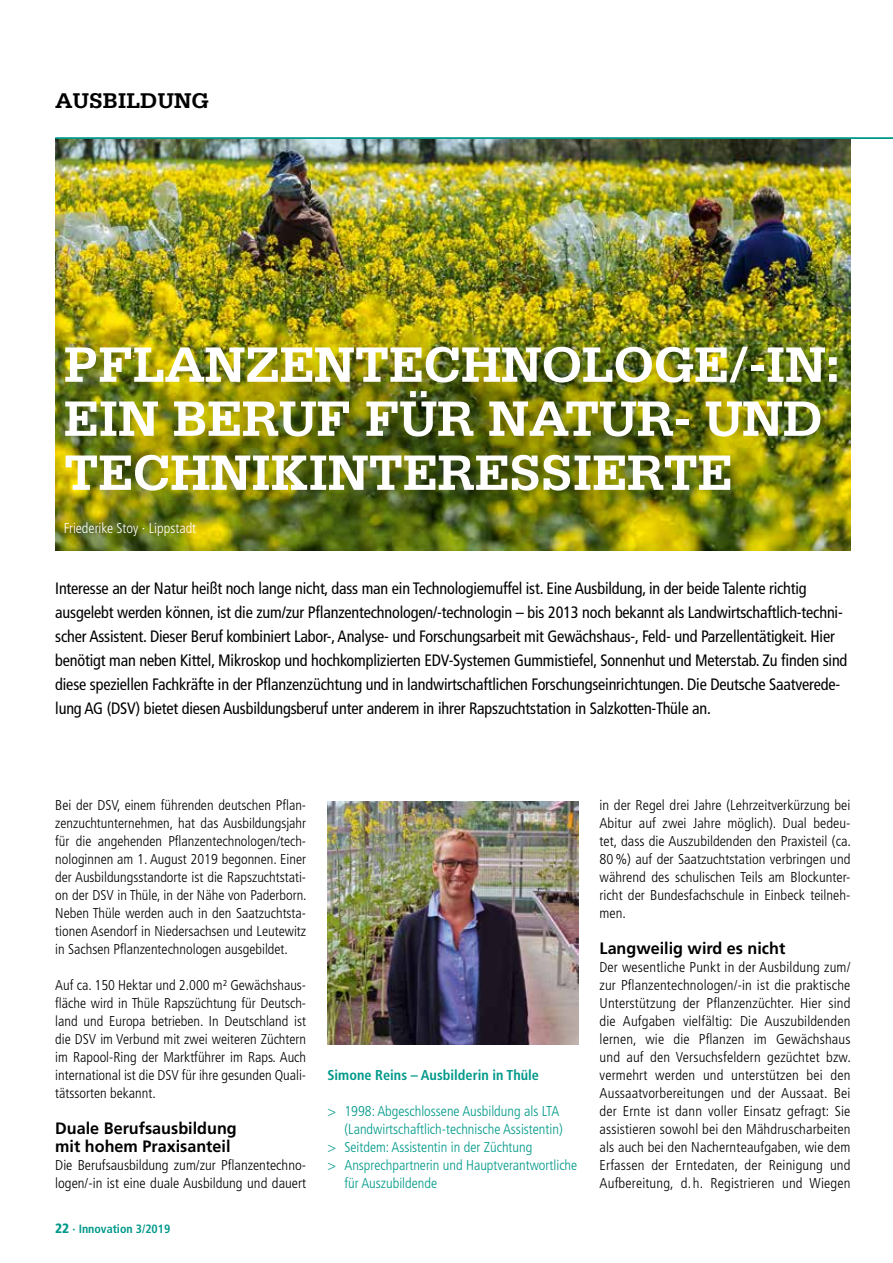
<style>
.page{position:relative;width:893px;height:1263px;background:#fff}
.page>*{position:absolute;margin:0;border:0;box-sizing:border-box;transform-origin:0 0}
.t1{font:700 52.5px/54px "Serifa";letter-spacing:-.01em;color:#fff}
.t2{font:700 22.5px "Serifa";color:#000}
.t3{font:condensed 16.5px/24px "Frutiger";letter-spacing:-.01em;color:#000}
.t4{font:700 16.5px/18px "Frutiger LT";color:#000}
.t5{font:300 condensed 14.25px/18px "Frutiger LT";color:#000;text-align:justify}
.t6{font:300 condensed 14.25px "Frutiger";color:#00998a}
.t7{font:700 condensed 14.25px "Frutiger LT";color:#00998a}
.t8{font:300 condensed 14.25px "Frutiger LT";color:#fff}
.t9{font:700 condensed 12px "Frutiger LT";color:#00998a}
.s1{font-weight:900;font-size:13.5px}
</style>
<div class="page">
<img style="left:55px;top:139px;width:795px;height:412px">
<img style="left:60px;top:321px;width:780px;height:219px;border-radius:50%">
<img style="left:327px;top:801px;width:251px;height:243px">
<hr style="left:55px;top:137px;width:838px;height:2px;background:#00998a">
<h2 class="t2" style="left:55px;top:87px;width:34px">AUSBILDUNG</h2>
<h1 class="t1" style="left:64px;top:337px;width:778px">PFLANZENTECHNOLOGE/-IN:<br>EIN BERUF FÜR NATUR- UND<br>TECHNIKINTERESSIERTE</h1>
<p class="t8" style="left:64px;top:520px;width:134px">Friederike Stoy · Lippstadt</p>
<p class="t3" style="left:55px;top:576px;width:794px">Interesse an der Natur heißt noch lange nicht, dass man ein Technologiemuffel ist. Eine Ausbildung, in der beide Talente richtig ausgelebt werden können, ist die zum/zur Pflanzentechnologen/-technologin – bis 2013 noch bekannt als Landwirtschaftlich-techni&shy;scher Assistent. Dieser Beruf kombiniert Labor-, Analyse- und Forschungsarbeit mit Gewächshaus-, Feld- und Parzellentätigkeit. Hier benötigt man neben Kittel, Mikroskop und hochkomplizierten EDV-Systemen Gummistiefel, Sonnenhut und Meterstab. Zu finden sind diese speziellen Fachkräfte in der Pflanzenzüchtung und in landwirtschaftlichen Forschungseinrichtungen. Die Deutsche Saatverede&shy;lung AG (DSV) bietet diesen Ausbildungsberuf unter anderem in ihrer Rapszuchtstation in Salzkotten-Thüle an.</p>
<p class="t5" style="left:55px;top:796px;width:253px">Bei der DSV, einem führenden deutschen Pflan&shy;zenzuchtunternehmen, hat das Ausbildungsjahr für die angehenden Pflanzentechnologen/tech&shy;nologinnen am 1. August 2019 begonnen. Einer der Ausbildungsstandorte ist die Rapszuchtstati&shy;on der DSV in Thüle, in der Nähe von Paderborn.<br>Neben Thüle werden auch in den Saatzuchtsta&shy;tionen Asendorf in Niedersachsen und Leutewitz in Sachsen Pflanzentechnologen ausgebildet.</p>
<p class="t5" style="left:55px;top:976px;width:252px">Auf ca. 150 Hektar und 2.000 m² Gewächshaus&shy;fläche wird in Thüle Rapszüchtung für Deutsch&shy;land und Europa betrieben. In Deutschland ist die DSV im Verbund mit zwei weiteren Züchtern im Rapool-Ring der Marktführer im Raps. Auch international ist die DSV für ihre gesunden Quali&shy;tätssorten bekannt.</p>
<p class="t4" style="left:55px;top:1119px;width:183px">Duale Berufsausbildung mit hohem Praxisanteil</p>
<p class="t5" style="left:55px;top:1156px;width:252px">Die Berufsausbildung zum/zur Pflanzentechno&shy;logen/-in ist eine duale Ausbildung und dauert</p>
<p class="t9" style="left:55px;top:1222px;width:117px"><span class="s1">22</span> · Innovation 3/2019</p>
<p class="t7" style="left:327px;top:1067px;width:213px">Simone Reins – Ausbilderin in Thüle</p>
<p class="t6" style="left:327px;top:1103px;width:233px">&gt; 1998: Abgeschlossene Ausbildung als LTA</p>
<p class="t6" style="left:344px;top:1121px;width:220px">(Landwirtschaftlich-technische Assistentin)</p>
<p class="t6" style="left:327px;top:1139px;width:206px">&gt; Seitdem: Assistentin in der Züchtung</p>
<p class="t6" style="left:327px;top:1157px;width:251px">&gt; Ansprechpartnerin und Hauptverantwortliche</p>
<p class="t6" style="left:344px;top:1175px;width:94px">für Auszubildende</p>
<p class="t5" style="left:600px;top:796px;width:253px">in der Regel drei Jahre (Lehrzeitverkürzung bei Abitur auf zwei Jahre möglich). Dual bedeu&shy;tet, dass die Auszubildenden den Praxisteil (ca.<br>80%) auf der Saatzuchtstation verbringen und während des schulischen Teils am Blockunter&shy;richt der Bundesfachschule in Einbeck teilneh&shy;men.</p>
<p class="t4" style="left:600px;top:939px;width:187px">Langweilig wird es nicht</p>
<p class="t5" style="left:600px;top:958px;width:253px">Der wesentliche Punkt in der Ausbildung zum/ zur Pflanzentechnologen/-in ist die praktische Unterstützung der Pflanzenzüchter. Hier sind die Aufgaben vielfältig: Die Auszubildenden lernen, wie die Pflanzen im Gewächshaus und auf den Versuchsfeldern gezüchtet bzw. vermehrt werden und unterstützen bei den Aussaatvorbereitungen und der Aussaat. Bei der Ernte ist dann voller Einsatz gefragt: Sie assistieren sowohl bei den Mähdruscharbeiten als auch bei den Nachernteaufgaben, wie dem Erfassen der Erntedaten, der Reinigung und Aufbereitung, d.h. Registrieren und Wiegen</p>
</div>
